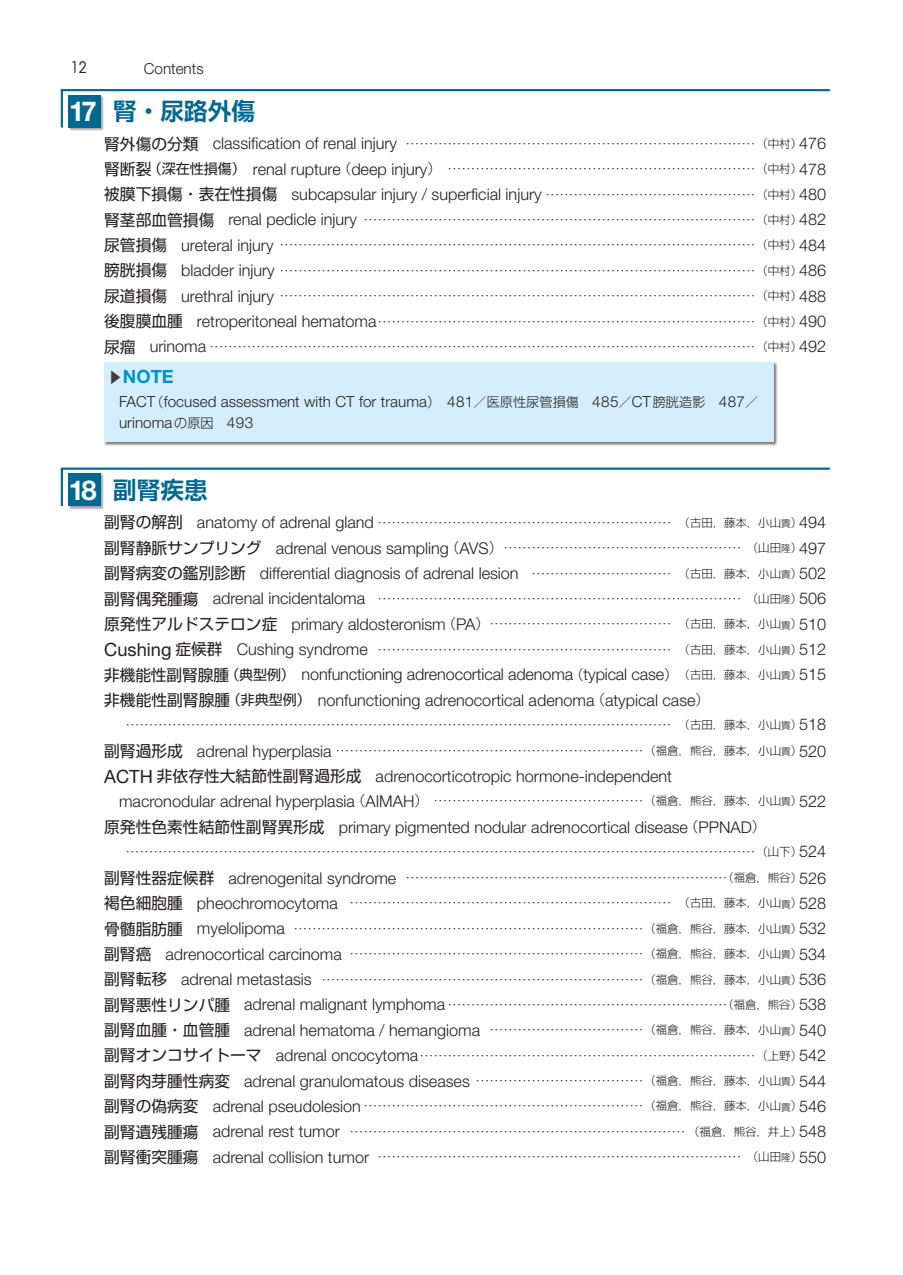
<style>
.page{position:relative;width:903px;height:1275px;background:#fff}
.page>*{position:absolute;margin:0;border:0;box-sizing:border-box;transform-origin:0 0}
.目次-章タイトル{font:700 23.62px "Shin Go Pro De";color:#006991}
.NOTE見出し2{font:700 18.2px "Helvetica Neue LT Std";color:#0092c8}
.目次-本文-項タイトルあり{font:300 16.28px/24.5px "Helvetica Neue LT Std";color:#231f20}
.t1{font:condensed 15.75px "ITC Avant Garde Std";color:#231f20}
.目次-NOTE{font:300 15.22px/21px "Helvetica Neue LT Std";letter-spacing:.005em;color:#231f20}
.目次-本文-項タイトルあり-2{font:300 14px "Shin Go Pro";color:#231f20}
.s1{font-family:"Helvetica Neue LT Std";font-size:27.47px;color:#fff}
.s2{font-family:"Shin Go Pro";font-weight:400;font-size:15.75px}
.s3{font-family:"Shin Go Pro";font-size:14px}
.s4{font-family:"Shin Go Pro";font-size:11.38px}
.s5{font-family:"Shin Go Pro";font-weight:400;font-size:14px}
.s6{font-weight:400;font-size:15.75px}
.s7{font-family:"Helvetica Neue LT Std";font-size:16.28px}
.s8{font-size:11.38px}
.s9{font-family:"Shin Go Pro De";font-size:15.05px;color:#3e3e3f}
.s10{font-family:"Shin Go Pro";font-size:13.12px}
.s11{font-family:"Shin Go Pro";font-size:9.62px}
.s12{font-size:9.62px}
.s13{font-family:"Helvetica Neue LT Std";font-weight:400;font-size:18.2px}
.s14{font-weight:400;font-size:18.2px}
</style>
<div class="page">
<div style="left:68px;top:95px;width:35px;height:36px;background:#231f20;opacity:.4"></div>
<div style="left:68px;top:95px;width:32px;height:32px;background:#006991"></div>
<hr style="left:61px;top:89px;width:769px;height:2px;background:#006991">
<hr style="left:61px;top:90px;width:2px;height:37px;background:#006991">
<div style="left:68px;top:474px;width:35px;height:35px;background:#231f20;opacity:.4"></div>
<div style="left:68px;top:474px;width:32px;height:32px;background:#006991"></div>
<hr style="left:61px;top:468px;width:769px;height:2px;background:#006991">
<hr style="left:61px;top:469px;width:2px;height:37px;background:#006991">
<div style="left:104px;top:362px;width:674px;height:84px;background:#231f20;opacity:.6"></div>
<div style="left:104px;top:362px;width:670px;height:79px;background:#d4effb"></div>
<p class="t1" style="left:71px;top:58px;width:18px">12</p>
<p class="目次-NOTE" style="left:144px;top:58px;width:61px">Contents</p>
<p class="目次-章タイトル" style="left:69px;top:92px;width:187px"><span class="s1">17</span> 腎・尿路外傷</p>
<p class="目次-本文-項タイトルあり" style="left:104px;top:131px;width:723px"><span class="s2">腎外傷の分類</span> classification of renal injury <span class="s3">…………………………………………………………………</span><span class="s4">（中村）</span>476</p>
<p class="目次-本文-項タイトルあり" style="left:104px;top:156px;width:723px"><span class="s2">腎断裂</span><span class="s5">（深在性損傷）</span> renal rupture<span class="s3">（</span>deep injury<span class="s3">） …………………………………………………………</span><span class="s4">（中村）</span>478</p>
<p class="目次-本文-項タイトルあり" style="left:104px;top:182px;width:723px"><span class="s2">被膜下損傷・表在性損傷</span> subcapsular injury / superficial injury <span class="s3">………………………………………</span><span class="s4">（中村）</span>480</p>
<p class="目次-本文-項タイトルあり-2" style="left:104px;top:208px;width:723px"><span class="s6">腎茎部血管損傷</span> <span class="s7">renal pedicle injury</span> …………………………………………………………………………<span class="s8">（中村）</span><span class="s7">482</span></p>
<p class="目次-本文-項タイトルあり-2" style="left:104px;top:234px;width:723px"><span class="s6">尿管損傷</span> <span class="s7">ureteral injury</span> …………………………………………………………………………………………<span class="s8">（中村）</span><span class="s7">484</span></p>
<p class="目次-本文-項タイトルあり-2" style="left:104px;top:259px;width:723px"><span class="s6">膀胱損傷</span> <span class="s7">bladder injury</span> …………………………………………………………………………………………<span class="s8">（中村）</span><span class="s7">486</span></p>
<p class="目次-本文-項タイトルあり-2" style="left:104px;top:284px;width:723px"><span class="s6">尿道損傷</span> <span class="s7">urethral injury</span> …………………………………………………………………………………………<span class="s8">（中村）</span><span class="s7">488</span></p>
<p class="目次-本文-項タイトルあり-2" style="left:104px;top:310px;width:723px"><span class="s6">後腹膜血腫</span> <span class="s7">retroperitoneal hematoma</span>………………………………………………………………………<span class="s8">（中村）</span><span class="s7">490</span></p>
<p class="目次-本文-項タイトルあり-2" style="left:104px;top:335px;width:723px"><span class="s6">尿瘤</span> <span class="s7">urinoma</span> ………………………………………………………………………………………………………<span class="s8">（中村）</span><span class="s7">492</span></p>
<p class="NOTE見出し2" style="left:108px;top:366px;width:67px"><span class="s9">▶</span>NOTE</p>
<p class="目次-NOTE" style="left:119px;top:391px;width:641px">FACT<span class="s10">（</span>focused assessment with CT for trauma<span class="s10">）　</span>481<span class="s10">／医原性尿管損傷　</span>485<span class="s10">／</span>CT<span class="s10">膀胱造影　</span>487<span class="s10">／</span>urinoma<span class="s10">の原因　</span>493</p>
<p class="目次-章タイトル" style="left:69px;top:471px;width:140px"><span class="s1">18</span> 副腎疾患</p>
<p class="目次-本文-項タイトルあり" style="left:104px;top:510px;width:723px"><span class="s2">副腎の解剖</span> anatomy of adrenal gland <span class="s3">………………………………………………………</span> <span class="s4">（古田，藤本，小山</span><span class="s11">貴</span><span class="s4">）</span>494</p>
<p class="目次-本文-項タイトルあり" style="left:104px;top:535px;width:723px"><span class="s2">副腎静脈サンプリング</span> adrenal venous sampling<span class="s3">（</span>AVS<span class="s3">）……………………………………………</span> <span class="s4">（山田</span><span class="s11">隆</span><span class="s4">）</span>497</p>
<p class="目次-本文-項タイトルあり" style="left:104px;top:561px;width:723px"><span class="s2">副腎病変の鑑別診断</span> differential diagnosis of adrenal lesion <span class="s3">…………………………</span> <span class="s4">（古田，藤本，小山</span><span class="s11">貴</span><span class="s4">）</span>502</p>
<p class="目次-本文-項タイトルあり-2" style="left:104px;top:587px;width:723px"><span class="s6">副腎偶発腫瘍</span> <span class="s7">adrenal incidentaloma</span> …………………………………………………………………… <span class="s8">（山田</span><span class="s12">隆</span><span class="s8">）</span><span class="s7">506</span></p>
<p class="目次-本文-項タイトルあり" style="left:104px;top:611px;width:723px"><span class="s2">原発性アルドステロン症</span> primary aldosteronism<span class="s3">（</span>PA<span class="s3">）…………………………………</span> <span class="s4">（古田，藤本，小山</span><span class="s11">貴</span><span class="s4">）</span>510</p>
<p class="目次-本文-項タイトルあり-2" style="left:104px;top:638px;width:723px"><span class="s13">Cushing</span> <span class="s6">症候群</span> <span class="s7">Cushing syndrome</span> ……………………………………………………… <span class="s8">（古田，藤本，小山</span><span class="s12">貴</span><span class="s8">）</span><span class="s7">512</span></p>
<p class="目次-本文-項タイトルあり" style="left:104px;top:662px;width:723px"><span class="s2">非機能性副腎腺腫</span><span class="s5">（典型例）</span> nonfunctioning adrenocortical adenoma<span class="s3">（</span>typical case<span class="s3">）</span><span class="s4">（古田，藤本，小山</span><span class="s11">貴</span><span class="s4">）</span>515</p>
<p class="目次-本文-項タイトルあり" style="left:104px;top:687px;width:607px"><span class="s2">非機能性副腎腺腫</span><span class="s5">（非典型例）</span> nonfunctioning adrenocortical adenoma<span class="s3">（</span>atypical case<span class="s3">）</span></p>
<p class="目次-本文-項タイトルあり-2" style="left:125px;top:713px;width:702px">……………………………………………………………………………………………………… <span class="s8">（古田，藤本，小山</span><span class="s12">貴</span><span class="s8">）</span><span class="s7">518</span></p>
<p class="目次-本文-項タイトルあり-2" style="left:104px;top:739px;width:723px"><span class="s6">副腎過形成</span> <span class="s7">adrenal hyperplasia</span> …………………………………………………………<span class="s8">（福倉，熊谷，藤本，小山</span><span class="s12">貴</span><span class="s8">）</span><span class="s7">520</span></p>
<p class="目次-本文-項タイトルあり" style="left:119px;top:764px;width:709px;text-indent:-15px"><span class="s14">ACTH</span> <span class="s2">非依存性大結節性副腎過形成</span> adrenocorticotropic hormone-independent<br>macronodular adrenal hyperplasia<span class="s3">（</span>AIMAH<span class="s3">） ………………………………………</span><span class="s4">（福倉，熊谷，藤本，小山</span><span class="s11">貴</span><span class="s4">）</span>522</p>
<p class="目次-本文-項タイトルあり" style="left:104px;top:814px;width:663px"><span class="s2">原発性色素性結節性副腎異形成</span> primary pigmented nodular adrenocortical disease<span class="s3">（</span>PPNAD<span class="s3">）</span></p>
<p class="目次-本文-項タイトルあり-2" style="left:125px;top:840px;width:702px">………………………………………………………………………………………………………………………<span class="s8">（山下）</span><span class="s7">524</span></p>
<p class="目次-本文-項タイトルあり" style="left:104px;top:865px;width:723px"><span class="s2">副腎性器症候群</span> adrenogenital syndrome <span class="s3">……………………………………………………………</span><span class="s4">（福倉，熊谷）</span>526</p>
<p class="目次-本文-項タイトルあり-2" style="left:104px;top:892px;width:723px"><span class="s6">褐色細胞腫</span> <span class="s7">pheochromocytoma</span> …………………………………………………………… <span class="s8">（古田，藤本，小山</span><span class="s12">貴</span><span class="s8">）</span><span class="s7">528</span></p>
<p class="目次-本文-項タイトルあり-2" style="left:104px;top:917px;width:723px"><span class="s6">骨髄脂肪腫</span> <span class="s7">myelolipoma</span> …………………………………………………………………<span class="s8">（福倉，熊谷，藤本，小山</span><span class="s12">貴</span><span class="s8">）</span><span class="s7">532</span></p>
<p class="目次-本文-項タイトルあり" style="left:104px;top:941px;width:723px"><span class="s2">副腎癌</span> adrenocortical carcinoma <span class="s3">………………………………………………………</span><span class="s4">（福倉，熊谷，藤本，小山</span><span class="s11">貴</span><span class="s4">）</span>534</p>
<p class="目次-本文-項タイトルあり-2" style="left:104px;top:968px;width:723px"><span class="s6">副腎転移</span> <span class="s7">adrenal metastasis</span> ……………………………………………………………<span class="s8">（福倉，熊谷，藤本，小山</span><span class="s12">貴</span><span class="s8">）</span><span class="s7">536</span></p>
<p class="目次-本文-項タイトルあり" style="left:104px;top:992px;width:723px"><span class="s2">副腎悪性リンパ腫</span> adrenal malignant lymphoma <span class="s3">……………………………………………………</span><span class="s4">（福倉，熊谷）</span>538</p>
<p class="目次-本文-項タイトルあり" style="left:104px;top:1017px;width:723px"><span class="s2">副腎血腫・血管腫</span> adrenal hematoma / hemangioma <span class="s3">……………………………</span><span class="s4">（福倉，熊谷，藤本，小山</span><span class="s11">貴</span><span class="s4">）</span>540</p>
<p class="目次-本文-項タイトルあり-2" style="left:104px;top:1044px;width:723px"><span class="s6">副腎オンコサイトーマ</span> <span class="s7">adrenal oncocytoma</span>………………………………………………………………<span class="s8">（上野）</span><span class="s7">542</span></p>
<p class="目次-本文-項タイトルあり" style="left:104px;top:1068px;width:723px"><span class="s2">副腎肉芽腫性病変</span> adrenal granulomatous diseases <span class="s3">………………………………</span><span class="s4">（福倉，熊谷，藤本，小山</span><span class="s11">貴</span><span class="s4">）</span>544</p>
<p class="目次-本文-項タイトルあり" style="left:104px;top:1093px;width:723px"><span class="s2">副腎の偽病変</span> adrenal pseudolesion <span class="s3">……………………………………………………</span><span class="s4">（福倉，熊谷，藤本，小山</span><span class="s11">貴</span><span class="s4">）</span>546</p>
<p class="目次-本文-項タイトルあり-2" style="left:104px;top:1120px;width:723px"><span class="s6">副腎遺残腫瘍</span> <span class="s7">adrenal rest tumor</span> ……………………………………………………………… <span class="s8">（福倉，熊谷，井上）</span><span class="s7">548</span></p>
<p class="目次-本文-項タイトルあり-2" style="left:104px;top:1145px;width:723px"><span class="s6">副腎衝突腫瘍</span> <span class="s7">adrenal collision tumor</span> …………………………………………………………………… <span class="s8">（山田</span><span class="s12">隆</span><span class="s8">）</span><span class="s7">550</span></p>
</div>
